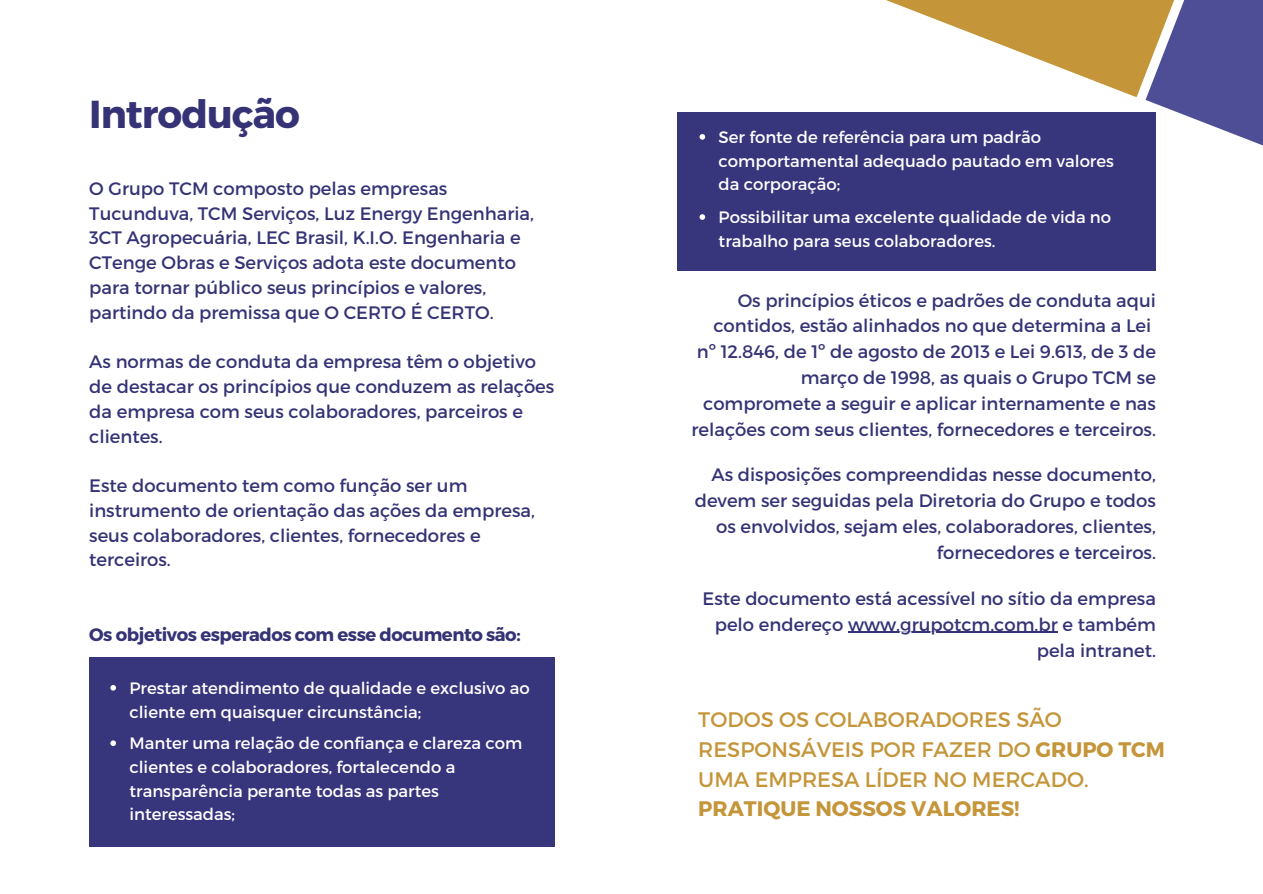
<style>
.page{position:relative;width:1263px;height:894px;background:#fff}
.page>*{position:absolute;margin:0;border:0;box-sizing:border-box;transform-origin:0 0}
.t1{font:700 39px "Montserrat";letter-spacing:-.025em;color:#353375}
.t2{font:21px/30.3px "Montserrat";color:#c49539}
.t3{font:700 21px "Montserrat";color:#c49539}
.t4{font:18px/24.8px "Montserrat";color:#353375}
.t5{font:700 18px "Montserrat";letter-spacing:-.025em;color:#353375}
.t6{font:16.5px/23.5px "Montserrat";color:#fff}
.s1{font-weight:700}
</style>
<div class="page">
<div style="left:89px;top:656px;width:466px;height:189px;background:#37357b"></div>
<svg style="left:1145px;top:97px;width:118px;height:49px"></svg>
<svg style="left:886px;top:0;width:377px;height:97px"></svg>
<div style="left:678px;top:113px;width:478px;height:158px;background:#37357b"></div>
<svg style="left:699px;top:134px;width:6px;height:6px"></svg>
<svg style="left:110px;top:685px;width:6px;height:5px"></svg>
<svg style="left:110px;top:740px;width:6px;height:5px"></svg>
<svg style="left:699px;top:214px;width:6px;height:6px"></svg>
<hr style="left:848px;top:631px;width:210px;height:1px;background:#353375">
<h1 class="t1" style="left:89px;top:89px;width:212px">Introdução</h1>
<p class="t4" style="left:89px;top:175px;width:446px">O Grupo TCM composto pelas empresas Tucunduva, TCM Serviços, Luz Energy Engenharia, 3CT Agropecuária, LEC Brasil, K.I.O. Engenharia e CTenge Obras e Serviços adota este documento para tornar público seus princípios e valores, partindo da premissa que O CERTO É CERTO.</p>
<p class="t4" style="left:89px;top:348px;width:467px">As normas de conduta da empresa têm o objetivo de destacar os princípios que conduzem as relações da empresa com seus colaboradores, parceiros e clientes.</p>
<p class="t4" style="left:89px;top:472px;width:447px">Este documento tem como função ser um instrumento de orientação das ações da empresa, seus colaboradores, clientes, fornecedores e terceiros.</p>
<p class="t5" style="left:89px;top:622px;width:433px">Os objetivos esperados com esse documento são:</p>
<p class="t6" style="left:129px;top:675px;width:402px">Prestar atendimento de qualidade e exclusivo ao cliente em quaisquer circunstância;</p>
<p class="t6" style="left:129px;top:730px;width:394px">Manter uma relação de confiança e clareza com clientes e colaboradores, fortalecendo a transparência perante todas as partes interessadas;</p>
<p class="t6" style="left:719px;top:124px;width:397px">Ser fonte de referência para um padrão comportamental adequado pautado em valores da corporação;</p>
<p class="t6" style="left:719px;top:205px;width:394px">Possibilitar uma excelente qualidade de vida no trabalho para seus colaboradores.</p>
<p class="t4" style="left:691px;top:286px;width:466px;line-height:25.8px;text-align:right">Os princípios éticos e padrões de conduta aqui contidos, estão alinhados no que determina a Lei<br>nº 12.846, de 1º de agosto de 2013 e Lei 9.613, de 3 de março de 1998, as quais o Grupo TCM se compromete a seguir e aplicar internamente e nas relações com seus clientes, fornecedores e terceiros.</p>
<p class="t4" style="left:695px;top:460px;width:463px;line-height:25.8px;text-align:right">As disposições compreendidas nesse documento, devem ser seguidas pela Diretoria do Grupo e todos os envolvidos, sejam eles, colaboradores, clientes, fornecedores e terceiros.</p>
<p class="t4" style="left:702px;top:584px;width:455px;line-height:25.8px;text-align:right">Este documento está acessível no sítio da empresa pelo endereço www.grupotcm.com.br e também pela intranet.</p>
<p class="t2" style="left:698px;top:702px;width:468px">TODOS OS COLABORADORES SÃO<br>RESPONSÁVEIS POR FAZER DO <span class="s1">GRUPO TCM<br></span>UMA EMPRESA LÍDER NO MERCADO.</p>
<p class="t3" style="left:698px;top:794px;width:323px">PRATIQUE NOSSOS VALORES!</p>
</div>
